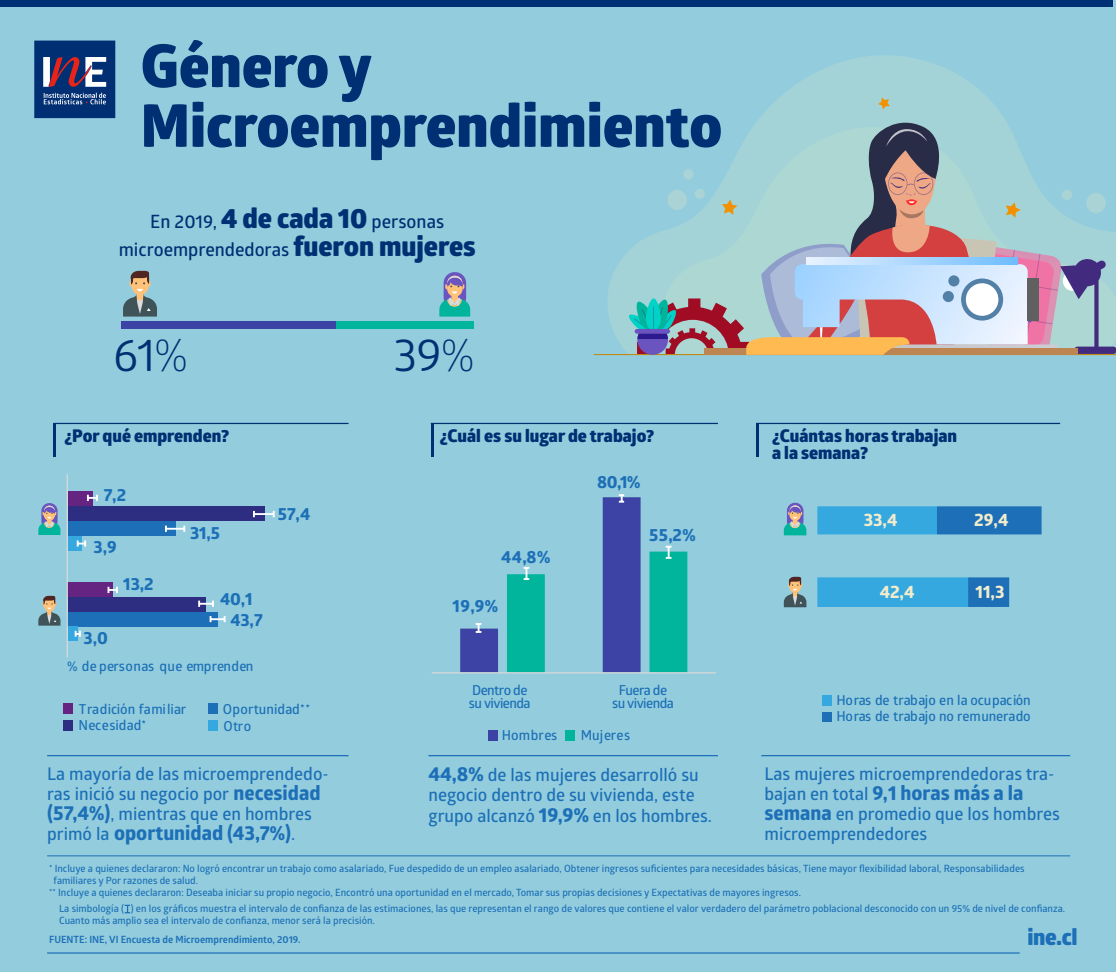
<style>
.page{position:relative;width:1116px;height:972px;background:#fff}
.page>*{position:absolute;margin:0;border:0;box-sizing:border-box;transform-origin:0 0}
.t1{font:800 59.38px/59.6px "Glober";color:#002f73}
.t2{font:45.75px "Glober";color:#002f73}
.t3{font:800 22.5px "Glober";color:#1d70b7}
.t4{font:700 20px "Globerx";color:#1d70b7}
.t5{font:600 18.38px/27.9px "Glober";color:#002f73;text-align:center}
.t6{font:700 17.75px "Globerx";letter-spacing:-.005em;color:#f1eccc}
.t7{font:600 17.5px/20px "Glober";color:#1d70b7}
.t8{font:800 17.5px/17px "Glober";color:#002f73}
.t9{font:700 17.38px "Globerx";letter-spacing:-.005em;color:#1d70b7}
.t10{font:600 13.75px/16.5px "Glober";letter-spacing:-.01em;color:#1d70b7}
.t11{font:600 13.75px/13.8px "Glober";letter-spacing:-.04em;color:#1d70b7}
.t12{font:600 13.75px "Glober";letter-spacing:.03em;color:#1d70b7}
.t13{font:600 13.75px "Glober";letter-spacing:.015em;color:#1d70b7}
.t14{font:600 13.75px "Glober";letter-spacing:.01em;color:#1d70b7}
.t15{font:600 13.75px "Glober";letter-spacing:.025em;color:#1d70b7}
.t16{font:600 10px/12px "Glober";color:#1d70b7}
.t17{font:700 10px "Glober";color:#1d70b7}
.s1{font-weight:800;font-size:27.5px}
.s2{font-weight:300}
.s3{font-family:"Globerx";font-weight:700;font-size:20px}
.s4{font-family:"Glober";font-weight:600;font-size:17.5px}
</style>
<div class="page">
<div style="left:0;top:0;width:1116px;height:971px;background:#93cddd"></div>
<div style="left:0;top:0;width:1113px;height:6px;background:#002f73"></div>
<hr style="left:47px;top:952px;width:973px;height:1px;background:#1d70b7">
<hr style="left:47px;top:855px;width:1023px;height:1px;background:#1d70b7">
<hr style="left:47px;top:754px;width:301px;height:2px;background:#1d70b7">
<hr style="left:54px;top:423px;width:294px;height:1px;background:#002f73">
<hr style="left:761px;top:754px;width:309px;height:2px;background:#1d70b7">
<svg style="left:439px;top:273px;width:31px;height:43px"></svg>
<svg style="left:123px;top:271px;width:34px;height:45px"></svg>
<div style="left:336px;top:321px;width:137px;height:8px;background:#00b59c"></div>
<div style="left:122px;top:321px;width:214px;height:8px;background:#3d43a5"></div>
<div style="left:208px;top:719px;width:9px;height:11px;background:#35a8e0"></div>
<div style="left:63px;top:720px;width:9px;height:10px;background:#2d2e82"></div>
<div style="left:63px;top:702px;width:9px;height:11px;background:#662482"></div>
<div style="left:208px;top:702px;width:9px;height:11px;background:#1d70b7"></div>
<div style="left:68px;top:582px;width:45px;height:15px;background:#662482"></div>
<div style="left:68px;top:490px;width:24px;height:16px;background:#662482"></div>
<div style="left:68px;top:597px;width:138px;height:14px;background:#2d2e82"></div>
<div style="left:68px;top:506px;width:196px;height:15px;background:#2d2e82"></div>
<div style="left:68px;top:611px;width:150px;height:15px;background:#1d70b7"></div>
<div style="left:68px;top:521px;width:107px;height:15px;background:#1d70b7"></div>
<div style="left:68px;top:626px;width:10px;height:15px;background:#35a8e0"></div>
<div style="left:68px;top:536px;width:13px;height:14px;background:#35a8e0"></div>
<hr style="left:67px;top:474px;width:1px;height:183px;background:#d9d9d9">
<svg style="left:38px;top:504px;width:22px;height:31px"></svg>
<svg style="left:38px;top:595px;width:22px;height:30px"></svg>
<svg style="left:784px;top:503px;width:22px;height:32px"></svg>
<svg style="left:784px;top:576px;width:22px;height:31px"></svg>
<svg style="left:817px;top:506px;width:224px;height:101px"></svg>
<div style="left:822px;top:694px;width:9px;height:11px;background:#35a8e0"></div>
<div style="left:822px;top:711px;width:9px;height:10px;background:#1d70b7"></div>
<hr style="left:54px;top:423px;width:2px;height:34px;background:#002f73">
<hr style="left:428px;top:754px;width:290px;height:2px;background:#1d70b7">
<div style="left:488px;top:730px;width:9px;height:11px;background:#3d43a5"></div>
<div style="left:565px;top:730px;width:10px;height:11px;background:#00b59c"></div>
<hr style="left:432px;top:672px;width:284px;height:1px;background:#d9d9d9">
<hr style="left:431px;top:423px;width:287px;height:1px;background:#002f73">
<hr style="left:431px;top:423px;width:2px;height:34px;background:#002f73">
<hr style="left:756px;top:423px;width:304px;height:1px;background:#002f73">
<hr style="left:756px;top:423px;width:3px;height:34px;background:#002f73">
<svg style="left:34px;top:41px;width:81px;height:77px;background:#2f487e"></svg>
<svg style="left:608px;top:55px;width:378px;height:297px"></svg>
<hr style="left:594px;top:354px;width:522px;height:1px;background:#c88300">
<svg style="left:627px;top:97px;width:489px;height:259px"></svg>
<hr style="left:635px;top:329px;width:35px;height:4px;background:#6a54bf;border-radius:2px">
<svg style="left:108px;top:586px;width:10px;height:7px"></svg>
<svg style="left:198px;top:600px;width:16px;height:6px"></svg>
<svg style="left:210px;top:616px;width:16px;height:6px"></svg>
<svg style="left:75px;top:630px;width:6px;height:6px"></svg>
<svg style="left:87px;top:494px;width:11px;height:7px"></svg>
<svg style="left:253px;top:511px;width:22px;height:6px"></svg>
<svg style="left:165px;top:525px;width:20px;height:7px"></svg>
<svg style="left:77px;top:540px;width:9px;height:6px"></svg>
<svg style="left:460px;top:494px;width:227px;height:178px"></svg>
<svg style="left:125px;top:904px;width:5px;height:9px"></svg>
<h1 class="t1" style="left:141px;top:36px;width:583px">Género y<br>Microemprendimiento</h1>
<h3 class="t5" style="left:119px;top:207px;width:358px">En 2019, <span class="s1">4 de cada 10</span> personas microemprendedoras <span class="s1">fueron mujeres</span></h3>
<h2 class="t2" style="left:113px;top:323px;width:77px">61<span class="s2">%</span></h2>
<h2 class="t2" style="left:393px;top:323px;width:83px">39<span class="s2">%</span></h2>
<h3 class="t8" style="left:440px;top:427px;width:216px">¿Cuál es su lugar de trabajo?</h3>
<h3 class="t8" style="left:64px;top:427px;width:166px">¿Por qué emprenden?</h3>
<h3 class="t8" style="left:772px;top:427px;width:187px">¿Cuántas horas trabajan a la semana?</h3>
<h3 class="t9" style="left:104px;top:482px;width:24px">7,2</h3>
<h3 class="t9" style="left:94px;top:533px;width:25px">3,9</h3>
<h3 class="t9" style="left:84px;top:624px;width:26px">3,0</h3>
<h3 class="t9" style="left:123px;top:571px;width:32px">13,2</h3>
<h3 class="t9" style="left:190px;top:520px;width:32px">31,5</h3>
<h3 class="t9" style="left:220px;top:586px;width:34px">40,1</h3>
<h3 class="t9" style="left:230px;top:606px;width:34px">43,7</h3>
<h3 class="t12" style="left:67px;top:656px;width:188px">% de personas que emprenden</h3>
<h3 class="t9" style="left:278px;top:500px;width:34px">57,4</h3>
<h3 class="t10" style="left:79px;top:700px;width:109px">Tradición familiar</h3>
<h3 class="t10" style="left:78px;top:716px;width:69px">Necesidad*</h3>
<h3 class="t13" style="left:223px;top:699px;width:89px">Oportunidad**</h3>
<h3 class="t10" style="left:223px;top:717px;width:29px">Otro</h3>
<h3 class="t7" style="left:47px;top:762px;width:283px">La mayoría de las microemprendedo&shy;ras inició su negocio por <span class="s3">necesidad (57,4%)</span>, mientras que en hombres</h3>
<h3 class="t4" style="left:47px;top:817px;width:250px"><span class="s4">primó la</span> oportunidad (43,7%)<span class="s4">.</span></h3>
<h3 class="t9" style="left:501px;top:544px;width:51px">44,8%</h3>
<h3 class="t9" style="left:452px;top:593px;width:47px">19,9%</h3>
<h3 class="t9" style="left:597px;top:469px;width:45px">80,1%</h3>
<h3 class="t9" style="left:649px;top:522px;width:48px">55,2%</h3>
<h3 class="t11" style="left:469px;top:682px;width:63px">Dentro de su vivienda</h3>
<h3 class="t11" style="left:612px;top:682px;width:63px;text-align:center">Fuera de su vivienda</h3>
<h3 class="t14" style="left:502px;top:725px;width:57px">Hombres</h3>
<h3 class="t15" style="left:581px;top:725px;width:51px">Mujeres</h3>
<h3 class="t7" style="left:428px;top:764px;width:285px"><span class="s3">44,8%</span> de las mujeres desarrolló su negocio dentro de su vivienda, este grupo alcanzó <span class="s3">19,9%</span> en los hombres.</h3>
<h3 class="t6" style="left:864px;top:506px;width:35px">33,4</h3>
<h3 class="t6" style="left:880px;top:578px;width:36px">42,4</h3>
<h3 class="t6" style="left:974px;top:506px;width:36px">29,4</h3>
<h3 class="t6" style="left:975px;top:578px;width:31px">11,3</h3>
<h3 class="t10" style="left:836px;top:691px;width:196px">Horas de trabajo en la ocupación<br>Horas de trabajo no remunerado</h3>
<h3 class="t7" style="left:764px;top:762px;width:291px">Las mujeres microemprendedoras tra-</h3>
<h3 class="t4" style="left:764px;top:777px;width:261px"><span class="s4">bajan en total</span> 9,1 horas más a la</h3>
<h3 class="t7" style="left:764px;top:802px;width:297px"><span class="s3">semana</span> en promedio que los hombres microemprendedores</h3>
<p class="t16" style="left:49px;top:862px;width:977px">* Incluye a quienes declararon: No logró encontrar un trabajo como asalariado, Fue despedido de un empleo asalariado, Obtener ingresos suficientes para necesidades básicas, Tiene mayor flexibilidad laboral, Responsabilidades</p>
<p class="t16" style="left:59px;top:902px;width:1008px">La simbología ( ) en los gráficos muestra el intervalo de confianza de las estimaciones, las que representan el rango de valores que contiene el valor verdadero del parámetro poblacional desconocido con un 95% de nivel de confianza.<br>Cuanto más amplio sea el intervalo de confianza, menor será la precisión.</p>
<p class="t16" style="left:49px;top:874px;width:753px;text-indent:4px">familiares y Por razones de salud.<br>** Incluye a quienes declararon: Deseaba iniciar su propio negocio, Encontró una oportunidad en el mercado, Tomar sus propias decisiones y Expectativas de mayores ingresos.</p>
<p class="t17" style="left:49px;top:932px;width:253px">FUENTE: INE, VI Encuesta de Microemprendimiento, 2019.</p>
<h3 class="t3" style="left:1027px;top:919px;width:52px">ine.cl</h3>
</div>
